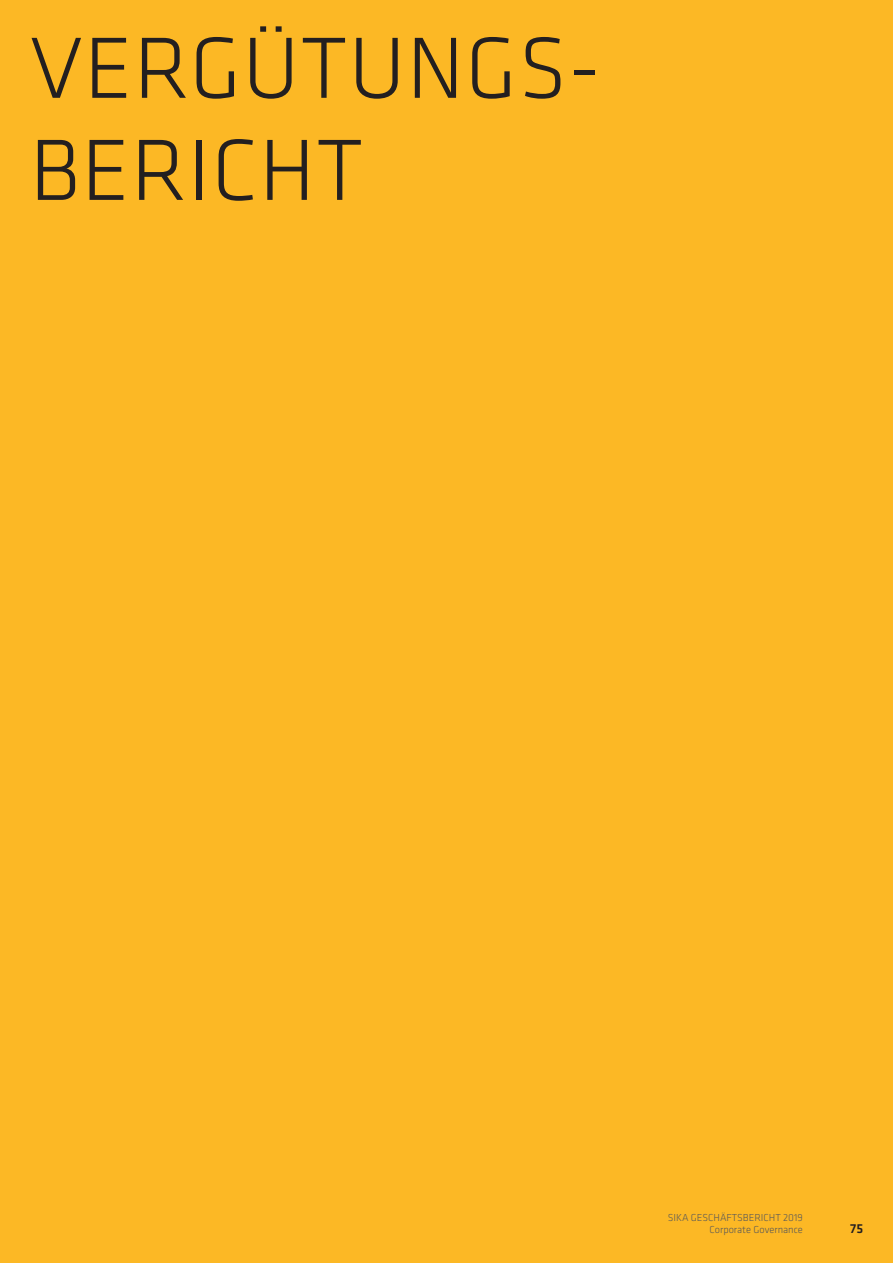
<style>
.page{position:relative;width:893px;height:1263px;background:#fcb825}
.page>*{position:absolute;margin:0;border:0;box-sizing:border-box;transform-origin:0 0}
.t1{font:300 90px/102px "Klavika";letter-spacing:.015em;color:#231f20}
.t2{font:500 13.5px "Klavika";color:#231f20}
.t3{font:300 10.5px/12.6px "Klavika";color:#57585a;text-align:right}
</style>
<div class="page">
<h1 class="t1" style="left:30px;top:16px;width:561px">VERGÜTUNGS-<br>BERICHT</h1>
<p class="t3" style="left:668px;top:1211px;width:137px">SIKA GESCHÄFTSBERICHT 2019<br>Corporate Governance</p>
<p class="t2" style="left:850px;top:1219px;width:14px">75</p>
</div>
